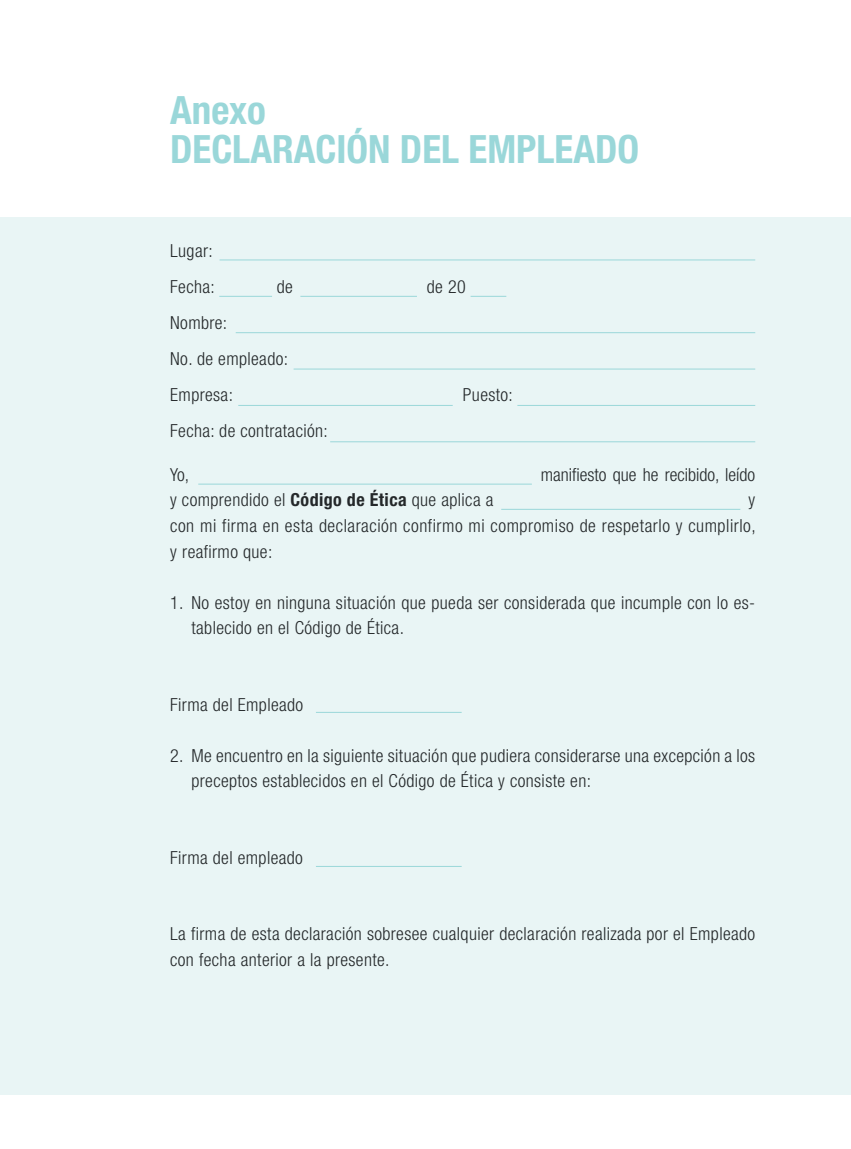
<style>
.page{position:relative;width:851px;height:1149px;background:#fff}
.page>*{position:absolute;margin:0;border:0;box-sizing:border-box;transform-origin:0 0}
.t1{font:700 condensed 39px/39px "Helvetica Neue LT Std";color:#9ad7d9}
.t2{font:300 condensed 18px/25.5px "Helvetica Neue LT Std";letter-spacing:.02em;color:#24282a}
.t3{font:300 condensed 18px "Helvetica Neue LT Std";color:#24282a}
.s1{font-weight:700}
</style>
<div class="page">
<div style="left:0;top:217px;width:850px;height:877px;background:#e9f5f5"></div>
<hr style="left:219px;top:259px;width:536px;height:1px;background:#9ad7d9">
<hr style="left:470px;top:296px;width:36px;height:1px;background:#9ad7d9">
<hr style="left:300px;top:296px;width:117px;height:1px;background:#9ad7d9">
<hr style="left:219px;top:296px;width:53px;height:1px;background:#9ad7d9">
<hr style="left:316px;top:711px;width:145px;height:1px;background:#9ad7d9">
<hr style="left:316px;top:865px;width:145px;height:1px;background:#9ad7d9">
<hr style="left:236px;top:332px;width:519px;height:1px;background:#9ad7d9">
<hr style="left:293px;top:368px;width:462px;height:1px;background:#9ad7d9">
<hr style="left:238px;top:405px;width:214px;height:1px;background:#9ad7d9">
<hr style="left:517px;top:405px;width:238px;height:1px;background:#9ad7d9">
<hr style="left:198px;top:483px;width:333px;height:1px;background:#9ad7d9">
<hr style="left:501px;top:509px;width:239px;height:1px;background:#9ad7d9">
<hr style="left:330px;top:441px;width:425px;height:1px;background:#9ad7d9">
<h1 class="t1" style="left:170px;top:90px;width:470px">Anexo<br>DECLARACIÓN DEL EMPLEADO</h1>
<p class="t2" style="left:170px;top:233px;width:46px;line-height:36px">Lugar:<br>Fecha:</p>
<p class="t2" style="left:277px;top:274px;width:18px">de</p>
<p class="t2" style="left:427px;top:274px;width:40px">de 20</p>
<p class="t2" style="left:170px;top:305px;width:119px;line-height:36px">Nombre:<br>No. de empleado:<br>Empresa:</p>
<p class="t2" style="left:463px;top:382px;width:52px">Puesto:</p>
<p class="t2" style="left:170px;top:418px;width:159px">Fecha: de contratación:</p>
<p class="t2" style="left:170px;top:461px;width:20px">Yo,</p>
<p class="t3" style="left:541px;top:464px;width:216px">manifiesto que he recibido, leído</p>
<p class="t2" style="left:170px;top:487px;width:325px">y comprendido el <span class="s1">Código de Ética</span> que aplica a</p>
<p class="t2" style="left:170px;top:487px;width:587px;text-align:justify;text-indent:578px">y con mi firma en esta declaración confirmo mi compromiso de respetarlo y cumplirlo, y reafirmo que:</p>
<p class="t2" style="left:191px;top:589px;width:565px;text-indent:-21px">1. No estoy en ninguna situación que pueda ser considerada que incumple con lo es&shy;tablecido en el Código de Ética.</p>
<p class="t2" style="left:170px;top:691px;width:134px">Firma del Empleado</p>
<p class="t2" style="left:191px;top:742px;width:565px;text-indent:-21px">2. Me encuentro en la siguiente situación que pudiera considerarse una excepción a los preceptos establecidos en el Código de Ética y consiste en:</p>
<p class="t2" style="left:170px;top:844px;width:134px">Firma del empleado</p>
<p class="t2" style="left:170px;top:920px;width:586px">La firma de esta declaración sobresee cualquier declaración realizada por el Empleado con fecha anterior a la presente.</p>
</div>
